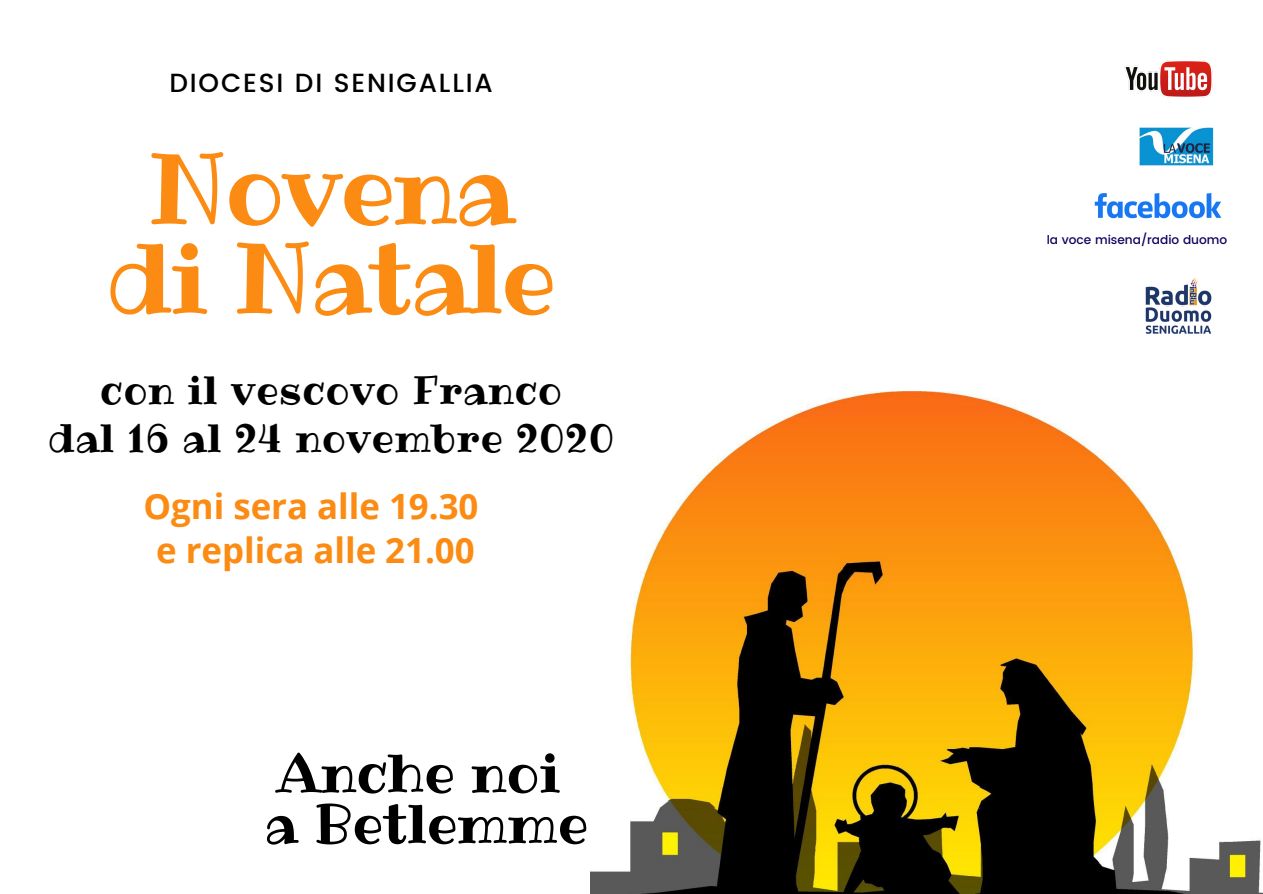
<style>
.page{position:relative;width:1263px;height:894px;background:#fff}
.page>*{position:absolute;margin:0;border:0;box-sizing:border-box;transform-origin:0 0}
.t1{font:97.2px/89.2px "Ribeye";letter-spacing:-.02em;color:#fb8b12;text-align:center}
.t2{font:54.15px "Ribeye";color:#000}
.t3{font:39.3px "Ribeye";letter-spacing:.02em;color:#000}
.t4{font:700 34.8px "Open Sans";color:#fb8b12}
.t5{font:500 26.25px "Poppins";letter-spacing:.07em;color:#000}
.t6{font:500 12.15px "Poppins";color:#11005e}
</style>
<div class="page">
<img style="left:590px;top:391px;width:673px;height:502px">
<img style="left:1094px;top:193px;width:128px;height:26px">
<img style="left:1124px;top:60px;width:89px;height:38px">
<img style="left:1145px;top:277px;width:67px;height:57px">
<img style="left:1139px;top:127px;width:74px;height:39px">
<p class="t5" style="left:169px;top:67px;width:325px">DIOCESI DI SENIGALLIA</p>
<p class="t1" style="left:106px;top:144px;width:451px">Novena di Natale</p>
<p class="t3" style="left:100px;top:363px;width:463px">con il vescovo Franco</p>
<p class="t3" style="left:48px;top:411px;width:568px">dal 16 al 24 novembre 2020</p>
<p class="t4" style="left:144px;top:482px;width:336px">Ogni sera alle 19.30</p>
<p class="t4" style="left:156px;top:525px;width:320px">e replica alle 21.00</p>
<p class="t2" style="left:276px;top:735px;width:285px">Anche noi</p>
<p class="t2" style="left:265px;top:786px;width:325px">a Betlemme</p>
<p class="t6" style="left:1047px;top:233px;width:182px">la voce misena/radio duomo</p>
</div>
